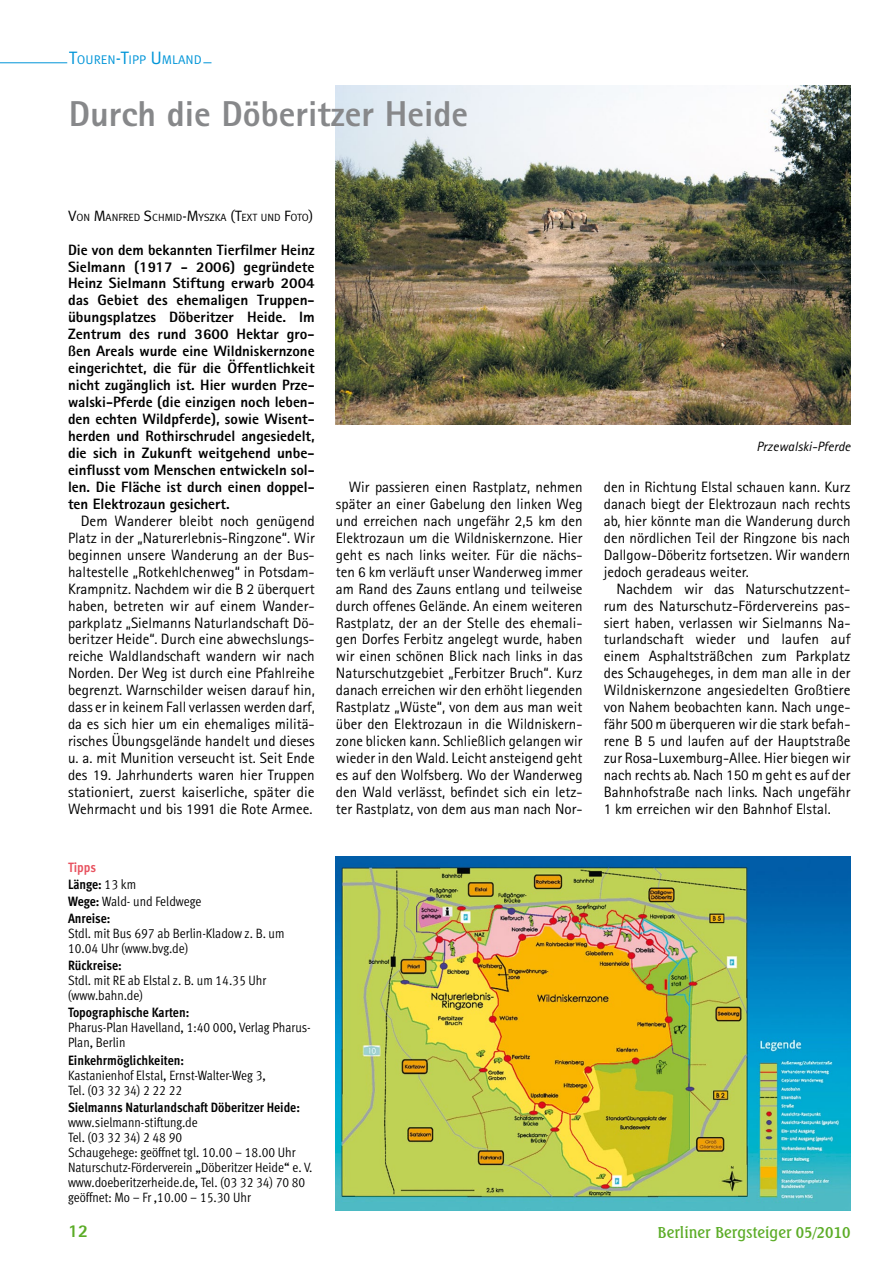
<style>
.page{position:relative;width:893px;height:1263px;background:#fff}
.page>*{position:absolute;margin:0;border:0;box-sizing:border-box;transform-origin:0 0}
.t1{font:800 36px "Agfa Rotis Sans Serif";color:#87888a}
.t2{font:800 18px "Agfa Rotis Sans Serif";color:#5bac26}
.t3{font:15px/17px "Agfa Rotis Sans Serif";color:#000;text-align:justify}
.t4{font:800 15px/17px "Agfa Rotis Sans Serif";color:#000;text-align:justify}
.t5{font:500 15px "Seagull BT";color:#5bac26}
.t6{font:13.5px/15px "Meta Cond Normal LF";color:#000}
.t7{font:13.5px/17.1px "Meta Cond Bold LF";color:#000}
.t8{font:italic 13.5px "Agfa Rotis Sans Serif";color:#000}
.t9{font:12.6px "Meta Normal Caps";color:#0095d8}
.t10{font:10.5px "Meta Normal";color:#000}
.s1{font-size:18px}
.s2{font-size:15px}
.s3{color:#e8525f}
.s4{font-family:"Meta Cond Normal LF"}
.s5{font-family:"Meta Cond Bold LF"}
</style>
<div class="page">
<hr style="left:0;top:62px;width:211px;height:1px;background:#0095d8">
<div style="left:68px;top:49px;width:135px;height:19px;background:#fff"></div>
<img style="left:336px;top:85px;width:515px;height:339px">
<img style="left:336px;top:857px;width:515px;height:353px">
<p class="t9" style="left:69px;top:52px;width:135px"><span class="s1">T</span>OUREN<span class="s1">-T</span>IPP <span class="s1">U</span> MLAND</p>
<h1 class="t1" style="left:69px;top:91px;width:401px">Durch die Döberitzer Heide</h1>
<p class="t10" style="left:68px;top:211px;width:247px"><span class="s2">V</span>ON <span class="s2">M</span>ANFRED <span class="s2">S</span>CHMID<span class="s2">-M</span>YSZKA <span class="s2">(T</span>EXT UND <span class="s2">F</span>OTO<span class="s2">)</span></p>
<p class="t4" style="left:68px;top:241px;width:248px">Die von dem bekannten Tierfilmer Heinz Sielmann (1917 - 2006) gegründete Heinz Sielmann Stiftung erwarb 2004 das Gebiet des ehemaligen Truppen&shy;übungsplatzes Döberitzer Heide. Im Zentrum des rund 3600 Hektar gro&shy;ßen Areals wurde eine Wildniskernzone eingerichtet, die für die Öffentlichkeit nicht zugänglich ist. Hier wurden Prze&shy;walski-Pferde (die einzigen noch leben&shy;den echten Wildpferde), sowie Wisent&shy;herden und Rothirschrudel angesiedelt, die sich in Zukunft weitgehend unbe&shy;einflusst vom Menschen entwickeln sol&shy;len. Die Fläche ist durch einen doppel&shy;ten Elektrozaun gesichert.</p>
<p class="t3" style="left:68px;top:512px;width:248px;text-indent:13px">Dem Wanderer bleibt noch genügend Platz in der „Naturerlebnis-Ringzone“. Wir beginnen unsere Wanderung an der Bus&shy;haltestelle „Rotkehlchenweg“ in Potsdam-Krampnitz. Nachdem wir die B 2 überquert haben, betreten wir auf einem Wander&shy;parkplatz „Sielmanns Naturlandschaft Dö&shy;beritzer Heide“. Durch eine abwechslungs&shy;reiche Waldlandschaft wandern wir nach Norden. Der Weg ist durch eine Pfahlreihe begrenzt. Warnschilder weisen darauf hin, dass er in keinem Fall verlassen werden darf, da es sich hier um ein ehemaliges militä&shy;risches Übungsgelände handelt und dieses u. a. mit Munition verseucht ist. Seit Ende des 19. Jahrhunderts waren hier Truppen stationiert, zuerst kaiserliche, später die Wehrmacht und bis 1991 die Rote Armee.</p>
<p class="t7" style="left:68px;top:858px;width:70px"><span class="s3">Tipps<br></span>Länge: <span class="s4">13 km</span></p>
<p class="t6" style="left:68px;top:894px;width:135px"><span class="s5">Wege:</span> Wald- und Feldwege</p>
<p class="t7" style="left:68px;top:910px;width:44px">Anreise:</p>
<p class="t6" style="left:68px;top:926px;width:218px">Stdl. mit Bus 697 ab Berlin-Kladow z. B. um<br>10.04 Uhr (www.bvg.de)</p>
<p class="t7" style="left:68px;top:957px;width:55px">Rückreise:</p>
<p class="t6" style="left:68px;top:973px;width:200px">Stdl. mit RE ab Elstal z. B. um 14.35 Uhr (www.bahn.de)</p>
<p class="t7" style="left:68px;top:1004px;width:123px">Topographische Karten:</p>
<p class="t6" style="left:68px;top:1020px;width:244px">Pharus-Plan Havelland, 1:40 000, Verlag Pharus-<br>Plan, Berlin</p>
<p class="t7" style="left:68px;top:1051px;width:118px">Einkehrmöglichkeiten:</p>
<p class="t6" style="left:68px;top:1067px;width:199px">Kastanienhof Elstal, Ernst-Walter-Weg 3,<br>Tel. (03 32 34) 2 22 22</p>
<p class="t7" style="left:68px;top:1098px;width:233px">Sielmanns Naturlandschaft Döberitzer Heide:</p>
<p class="t6" style="left:68px;top:1114px;width:246px">www.sielmann-stiftung.de<br>Tel. (03 32 34) 2 48 90<br>Schaugehege: geöffnet tgl. 10.00 – 18.00 Uhr Naturschutz-Förderverein „Döberitzer Heide“ e. V. www.doeberitzerheide.de, Tel. (03 32 34) 70 80 geöffnet: Mo – Fr ,10.00 – 15.30 Uhr</p>
<p class="t3" style="left:336px;top:478px;width:248px;text-indent:13px">Wir passieren einen Rastplatz, nehmen später an einer Gabelung den linken Weg und erreichen nach ungefähr 2,5 km den Elektrozaun um die Wildniskernzone. Hier geht es nach links weiter. Für die nächs&shy;ten 6 km verläuft unser Wanderweg immer am Rand des Zauns entlang und teilweise durch offenes Gelände. An einem weiteren Rastplatz, der an der Stelle des ehemali&shy;gen Dorfes Ferbitz angelegt wurde, haben wir einen schönen Blick nach links in das Naturschutzgebiet „Ferbitzer Bruch“. Kurz danach erreichen wir den erhöht liegenden Rastplatz „Wüste“, von dem aus man weit über den Elektrozaun in die Wildniskern&shy;zone blicken kann. Schließlich gelangen wir wieder in den Wald. Leicht ansteigend geht es auf den Wolfsberg. Wo der Wanderweg den Wald verlässt, befindet sich ein letz&shy;ter Rastplatz, von dem aus man nach Nor-</p>
<p class="t8" style="left:756px;top:438px;width:96px">Przewalski-Pferde</p>
<p class="t3" style="left:604px;top:478px;width:248px">den in Richtung Elstal schauen kann. Kurz danach biegt der Elektrozaun nach rechts ab, hier könnte man die Wanderung durch den nördlichen Teil der Ringzone bis nach Dallgow-Döberitz fortsetzen. Wir wandern jedoch geradeaus weiter.</p>
<p class="t3" style="left:604px;top:580px;width:248px;text-indent:13px">Nachdem wir das Naturschutzzent&shy;rum des Naturschutz-Fördervereins pas&shy;siert haben, verlassen wir Sielmanns Na&shy;turlandschaft wieder und laufen auf einem Asphaltsträßchen zum Parkplatz des Schaugeheges, in dem man alle in der Wildniskernzone angesiedelten Großtiere von Nahem beobachten kann. Nach unge&shy;fähr 500 m überqueren wir die stark befah&shy;rene B 5 und laufen auf der Hauptstraße zur Rosa-Luxemburg-Allee. Hier biegen wir nach rechts ab. Nach 150 m geht es auf der Bahnhofstraße nach links. Nach ungefähr 1 km erreichen wir den Bahnhof Elstal.</p>
<p class="t2" style="left:68px;top:1219px;width:22px">12</p>
<p class="t5" style="left:657px;top:1222px;width:195px">Berliner Bergsteiger 05/2010</p>
</div>
